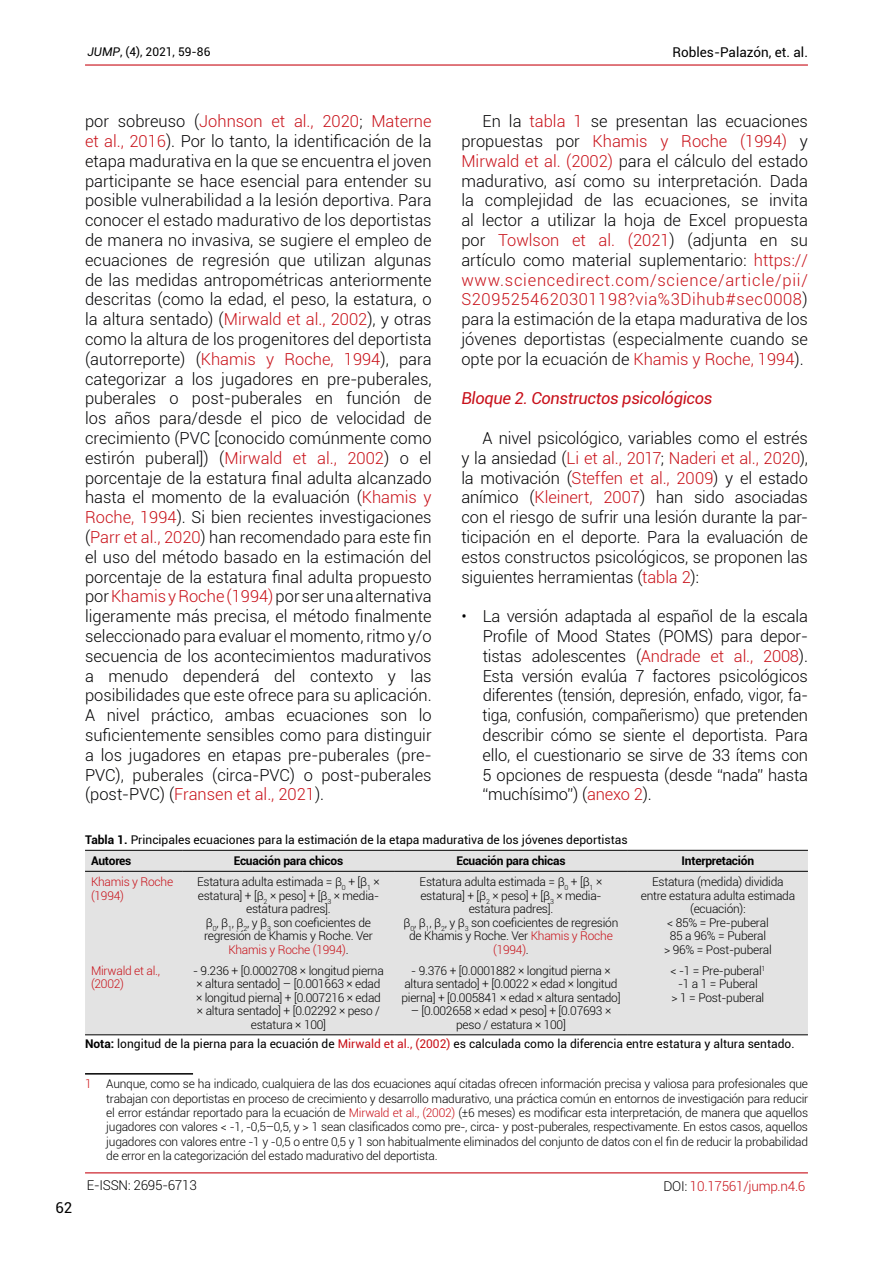
<style>
.page{position:relative;width:893px;height:1263px;background:#fff}
.page>*{position:absolute;margin:0;border:0;box-sizing:border-box;transform-origin:0 0}
.t1{font:300 16.5px/19.8px "Roboto";color:#020203;text-align:justify}
.t2{font:italic 16.5px "Roboto";letter-spacing:-.02em;color:#c8101a}
.t3{font:15px "Roboto";color:#000}
.t4{font:300 13.5px "Roboto";letter-spacing:-.02em;color:#c81119}
.t5{font:13.5px "Roboto";color:#000}
.t6{font:300 13.5px "Roboto";letter-spacing:-.02em;color:#000}
.t7{font:300 12px/13.5px "Roboto";letter-spacing:-.02em;color:#000;text-align:center}
.t8{font:12px/21.3px "Roboto";color:#000}
.t9{font:700 12px "Roboto";letter-spacing:-.02em;color:#000}
.t10{font:300 12px/13.5px "Roboto";letter-spacing:-.02em;color:#c81119}
.s1{font-style:italic}
.s2{color:#c81119}
.s3{font-weight:700}
.s4{color:#cd1013}
.s5{color:#000}
</style>
<div class="page">
<hr style="left:85px;top:64px;width:723px;height:2px;background:#c8101a">
<hr style="left:85px;top:1172px;width:723px;height:1px;background:#c8101a">
<div style="left:85px;top:851px;width:723px;height:183px;background:#e3e3e3"></div>
<hr style="left:85px;top:850px;width:98px;height:1px;background:#000">
<hr style="left:183px;top:850px;width:211px;height:1px;background:#000">
<hr style="left:394px;top:850px;width:234px;height:1px;background:#000">
<hr style="left:628px;top:850px;width:180px;height:1px;background:#000">
<hr style="left:85px;top:871px;width:98px;height:1px;background:#000">
<hr style="left:183px;top:871px;width:211px;height:1px;background:#000">
<hr style="left:394px;top:871px;width:234px;height:1px;background:#000">
<hr style="left:628px;top:871px;width:180px;height:1px;background:#000">
<hr style="left:85px;top:1034px;width:98px;height:1px;background:#000">
<hr style="left:183px;top:1034px;width:211px;height:1px;background:#000">
<hr style="left:394px;top:1034px;width:234px;height:1px;background:#000">
<hr style="left:628px;top:1034px;width:180px;height:1px;background:#000">
<hr style="left:85px;top:1073px;width:108px;height:1px;background:#000">
<p class="t8" style="left:87px;top:40px;width:125px"><span class="s1">JUMP</span>, (4), 2021, 59-86</p>
<p class="t5" style="left:673px;top:43px;width:137px">Robles-Palazón, et. al.</p>
<p class="t3" style="left:55px;top:1197px;width:18px">62</p>
<p class="t1" style="left:85px;top:111px;width:348px">por sobreuso (<span class="s2">Johnson et al., 2020</span>; <span class="s2">Materne et al., 2016</span>). Por lo tanto, la identificación de la etapa madurativa en la que se encuentra el joven participante se hace esencial para entender su posible vulnerabilidad a la lesión deportiva. Para conocer el estado madurativo de los deportistas de manera no invasiva, se sugiere el empleo de ecuaciones de regresión que utilizan algunas de las medidas antropométricas anteriormente descritas (como la edad, el peso, la estatura, o la altura sentado) (<span class="s2">Mirwald et al., 2002</span>), y otras como la altura de los progenitores del deportista (autorreporte) (<span class="s2">Khamis y Roche, 1994</span>), para categorizar a los jugadores en pre-puberales, puberales o post-puberales en función de los años para/desde el pico de velocidad de crecimiento (PVC [conocido comúnmente como estirón puberal]) (<span class="s2">Mirwald et al., 2002</span>) o el porcentaje de la estatura final adulta alcanzado hasta el momento de la evaluación (<span class="s2">Khamis y Roche, 1994</span>). Si bien recientes investigaciones (<span class="s2">Parr et al., 2020</span>) han recomendado para este fin el uso del método basado en la estimación del porcentaje de la estatura final adulta propuesto por <span class="s2">Khamis y Roche (1994)</span> por ser una alternativa ligeramente más precisa, el método finalmente seleccionado para evaluar el momento, ritmo y/o secuencia de los acontecimientos madurativos a menudo dependerá del contexto y las posibilidades que este ofrece para su aplicación.<br>A nivel práctico, ambas ecuaciones son lo suficientemente sensibles como para distinguir a los jugadores en etapas pre-puberales (pre-PVC), puberales (circa-PVC) o post-puberales (post-PVC) (<span class="s2">Fransen et al., 2021</span>).</p>
<p class="t1" style="left:461px;top:111px;width:348px;text-indent:21px">En la <span class="s2">tabla 1</span> se presentan las ecuaciones propuestas por <span class="s2">Khamis y Roche (1994)</span> y <span class="s2">Mirwald et al. (2002)</span> para el cálculo del estado madurativo, así como su interpretación. Dada la complejidad de las ecuaciones, se invita al lector a utilizar la hoja de Excel propuesta por <span class="s2">Towlson et al. (2021</span>) (adjunta en su artículo como material suplementario: <span class="s2">https:// www.sciencedirect.com/science/article/pii/ S2095254620301198?via%3Dihub#sec0008</span>) para la estimación de la etapa madurativa de los jóvenes deportistas (especialmente cuando se opte por la ecuación de <span class="s2">Khamis y Roche, 1994</span>).</p>
<p class="t2" style="left:461px;top:387px;width:253px">Bloque 2. Constructos psicológicos</p>
<p class="t1" style="left:461px;top:428px;width:348px;text-indent:21px">A nivel psicológico, variables como el estrés y la ansiedad (<span class="s2">Li et al., 2017</span>; <span class="s2">Naderi et al., 2020</span>), la motivación (<span class="s2">Steffen et al., 2009</span>) y el estado anímico (<span class="s2">Kleinert, 2007</span>) han sido asociadas con el riesgo de sufrir una lesión durante la par&shy;ticipación en el deporte. Para la evaluación de estos constructos psicológicos, se proponen las siguientes herramientas (<span class="s2">tabla 2</span>):</p>
<p class="t1" style="left:483px;top:606px;width:327px;text-indent:-21px">• La versión adaptada al español de la escala Profile of Mood States (POMS) para depor&shy;tistas adolescentes (<span class="s2">Andrade et al., 2008</span>).<br>Esta versión evalúa 7 factores psicológicos diferentes (tensión, depresión, enfado, vigor, fa&shy;tiga, confusión, compañerismo) que pretenden describir cómo se siente el deportista. Para ello, el cuestionario se sirve de 33 ítems con 5 opciones de respuesta (desde “nada” hasta “muchísimo”) (<span class="s2">anexo 2</span>).</p>
<p class="t8" style="left:91px;top:828px;width:538px;text-indent:-6px"><span class="s3">Tabla 1.</span> Principales ecuaciones para la estimación de la etapa madurativa de los jóvenes deportistas<br><span class="s3">Autores</span></p>
<p class="t9" style="left:234px;top:852px;width:111px">Ecuación para chicos</p>
<p class="t9" style="left:456px;top:852px;width:111px">Ecuación para chicas</p>
<p class="t9" style="left:682px;top:852px;width:74px">Interpretación</p>
<p class="t10" style="left:91px;top:875px;width:84px">Khamis y Roche (1994)</p>
<p class="t7" style="left:197px;top:875px;width:184px">Estatura adulta estimada = β<sub>0</sub> + [β<sub>1</sub> × estatura] + [β<sub>2</sub> × peso] + [β<sub>3</sub> × media&shy;estatura padres].<br>β<sub>0</sub>, β<sub>1</sub>, β<sub>2</sub>, y β<sub>3</sub> son coeficientes de regresión de Khamis y Roche. Ver<br><span class="s2">Khamis y Roche (1994)</span>.</p>
<p class="t7" style="left:404px;top:875px;width:216px">Estatura adulta estimada = β<sub>0</sub> + [β<sub>1</sub> × estatura] + [β<sub>2</sub> × peso] + [β<sub>3</sub> × media&shy;estatura padres].<br>β<sub>0</sub>, β<sub>1</sub>, β<sub>2</sub>, y β<sub>3</sub> son coeficientes de regresión de Khamis y Roche. Ver <span class="s2">Khamis y Roche (1994)</span>.</p>
<p class="t7" style="left:641px;top:875px;width:156px">Estatura (medida) dividida entre estatura adulta estimada (ecuación):<br>&lt; 85% = Pre-puberal<br>85 a 96% = Puberal<br>&gt; 96% = Post-puberal</p>
<p class="t10" style="left:91px;top:963px;width:71px">Mirwald et al., (2002)</p>
<p class="t7" style="left:193px;top:963px;width:192px">- 9.236 + [0.0002708 × longitud pierna × altura sentado] – [0.001663 × edad × longitud pierna] + [0.007216 × edad × altura sentado] + [0.02292 × peso / estatura × 100]</p>
<p class="t7" style="left:401px;top:963px;width:221px">- 9.376 + [0.0001882 × longitud pierna × altura sentado] + [0.0022 × edad × longitud pierna] + [0.005841 × edad × altura sentado]</p>
<p class="t7" style="left:670px;top:963px;width:96px">&lt; -1 = Pre-puberal<sup>1 </sup>-1 a 1 = Puberal<br>&gt; 1 = Post-puberal</p>
<p class="t8" style="left:85px;top:1032px;width:711px"><span class="s3">Nota:</span> longitud de la pierna para la ecuación de <span class="s2">Mirwald et al., (2002)</span> es calculada como la diferencia entre estatura y altura sentado.</p>
<p class="t7" style="left:106px;top:1076px;width:703px;line-height:14.4px;text-align:justify;text-indent:-21px"><span class="s4">1</span> Aunque, como se ha indicado, cualquiera de las dos ecuaciones aquí citadas ofrecen información precisa y valiosa para profesionales que trabajan con deportistas en proceso de crecimiento y desarrollo madurativo, una práctica común en entornos de investigación para reducir el error estándar reportado para la ecuación de <span class="s2">Mirwald et al., (2002)</span> (±6 meses) es modificar esta interpretación, de manera que aquellos jugadores con valores &lt; -1, -0,5–0,5, y &gt; 1 sean clasificados como pre-, circa- y post-puberales, respectivamente. En estos casos, aquellos jugadores con valores entre -1 y -0,5 o entre 0,5 y 1 son habitualmente eliminados del conjunto de datos con el fin de reducir la probabilidad de error en la categorización del estado madurativo del deportista.</p>
<p class="t7" style="left:411px;top:1004px;width:202px">– [0.002658 × edad × peso] + [0.07693 × peso / estatura × 100]</p>
<p class="t6" style="left:87px;top:1176px;width:111px">E-ISSN: 2695-6713</p>
<p class="t4" style="left:663px;top:1176px;width:144px"><span class="s5">DOI:</span> 10.17561/jump.n4.6</p>
</div>
